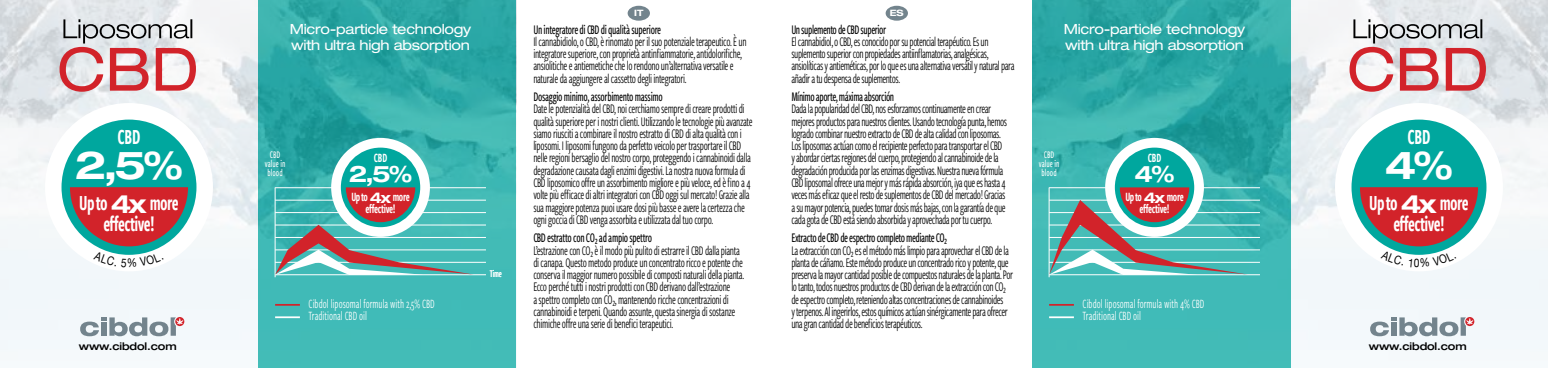
<style>
.page{position:relative;width:1548px;height:368px;background:#fff}
.page>*{position:absolute;margin:0;border:0;box-sizing:border-box;transform-origin:0 0}
.t1{font:700 expanded 38.68px "Helvetica Neue LT Std";color:#fff}
.t2{font:700 expanded 22.75px "Helvetica Neue LT Std";color:#fff}
.t3{font:22.4px/20.8px "Freight Sans Cmp Pro Semi";letter-spacing:-.03em;color:#fff;text-align:center;scale:.85 1}
.t4{font:expanded 14px/15.8px "Helvetica Neue LT Std";letter-spacing:-.02em;color:#fff}
.t5{font:13.65px/12.2px "Freight Sans Cmp Pro";letter-spacing:-.04em;color:#000;scale:.85 1}
.t6{font:500 13.65px "Freight Sans Cmp Pro";letter-spacing:-.04em;color:#000;scale:.85 1}
.t7{font:13.12px/12.2px "Freight Sans Cmp Pro";color:#fff;scale:.85 1}
.t8{font:13.12px/12.2px "Freight Sans Cmp Pro Semi";letter-spacing:-.03em;color:#fff;text-align:center;scale:.85 1}
.t9{font:500 10.5px/8.8px "Freight Sans Cmp Pro";color:#fff;text-align:center;scale:.85 1}
.t10{font:500 expanded 10.5px "Helvetica Neue LT Std";letter-spacing:-.01em;color:#000}
.t11{font:700 expanded 8.75px "Helvetica Neue LT Std";color:#fff}
.s1{font-family:"Helvetica Neue LT Std";font-weight:700;font-stretch:expanded;font-size:25.2px}
.s2{font-family:"Helvetica Neue LT Std";font-weight:700;font-stretch:expanded;font-size:14.88px}
</style>
<div class="page">
<img style="left:0;top:0;width:516px;height:367px">
<img style="left:1032px;top:0;width:516px;height:367px">
<svg style="left:1370px;top:317px;width:103px;height:18px"></svg>
<svg style="left:1349px;top:19px;width:137px;height:73px"></svg>
<div style="left:1335px;top:103px;width:168px;height:168px;background:#fff;border-radius:50%"></div>
<div style="left:1351px;top:119px;width:135px;height:135px;background:#00a79e;border-radius:50%"></div>
<hr style="left:1049px;top:274px;width:211px;height:1px;background:#fff">
<hr style="left:1049px;top:261px;width:211px;height:1px;background:#fff">
<hr style="left:1049px;top:249px;width:211px;height:1px;background:#fff">
<hr style="left:1049px;top:237px;width:211px;height:1px;background:#fff">
<hr style="left:1049px;top:187px;width:1px;height:90px;background:#fff">
<hr style="left:1199px;top:187px;width:61px;height:1px;background:#fff">
<hr style="left:1198px;top:199px;width:62px;height:1px;background:#fff">
<hr style="left:1192px;top:212px;width:68px;height:1px;background:#fff">
<hr style="left:1179px;top:224px;width:81px;height:1px;background:#fff">
<hr style="left:1049px;top:303px;width:25px;height:2px;background:#d2232a">
<svg style="left:1049px;top:316px;width:25px;height:1px"></svg>
<div style="left:1105px;top:138px;width:99px;height:98px;background:#fff;border-radius:50%"></div>
<div style="left:1115px;top:147px;width:79px;height:80px;background:#00a79e;border-radius:50%"></div>
<svg style="left:1049px;top:187px;width:198px;height:87px;background:#7fa3a2"></svg>
<div style="left:45px;top:103px;width:168px;height:168px;background:#fff;border-radius:50%"></div>
<div style="left:62px;top:119px;width:134px;height:135px;background:#00a79e;border-radius:50%"></div>
<svg style="left:80px;top:317px;width:103px;height:18px"></svg>
<svg style="left:60px;top:19px;width:136px;height:73px"></svg>
<hr style="left:275px;top:274px;width:211px;height:1px;background:#fff">
<hr style="left:275px;top:261px;width:211px;height:1px;background:#fff">
<hr style="left:275px;top:249px;width:211px;height:1px;background:#fff">
<hr style="left:275px;top:237px;width:211px;height:1px;background:#fff">
<hr style="left:275px;top:187px;width:1px;height:90px;background:#fff">
<hr style="left:425px;top:187px;width:61px;height:1px;background:#fff">
<hr style="left:424px;top:199px;width:62px;height:1px;background:#fff">
<hr style="left:418px;top:212px;width:68px;height:1px;background:#fff">
<hr style="left:405px;top:224px;width:81px;height:1px;background:#fff">
<hr style="left:275px;top:303px;width:25px;height:2px;background:#d2232a">
<svg style="left:275px;top:316px;width:25px;height:1px"></svg>
<div style="left:331px;top:138px;width:99px;height:98px;background:#fff;border-radius:50%"></div>
<div style="left:341px;top:147px;width:79px;height:80px;background:#00a79e;border-radius:50%"></div>
<svg style="left:275px;top:187px;width:198px;height:87px;background:#7da5a4"></svg>
<div style="left:628px;top:6px;width:22px;height:15px;background:#73848d;border-radius:50%"></div>
<div style="left:885px;top:6px;width:23px;height:15px;background:#73848d;border-radius:50%"></div>
<svg style="left:1360px;top:187px;width:118px;height:80px"></svg>
<svg style="left:70px;top:187px;width:118px;height:80px"></svg>
<p class="t4" style="left:290px;top:21px;width:183px">Micro-particle technology with ultra high absorption</p>
<h3 class="t3" style="left:117px;top:125px;width:29px">CBD</h3>
<h1 class="t1" style="left:75px;top:140px;width:110px">2,5%</h1>
<p class="t9" style="left:265px;top:150px;width:26px">CBD value in blood</p>
<h3 class="t3" style="left:79px;top:191px;width:118px">Up to <span class="s1">4x</span> more effective!</h3>
<p class="t8" style="left:374px;top:150px;width:18px">CBD</p>
<h2 class="t2" style="left:349px;top:160px;width:65px">2,5%</h2>
<p class="t8" style="left:351px;top:189px;width:70px">Up to <span class="s2">4x</span> more effective!</p>
<p class="t7" style="left:309px;top:296px;width:150px">Cibdol liposomal formula with 2,5% CBD<br>Traditional CBD oil</p>
<p class="t9" style="left:490px;top:268px;width:16px">Time</p>
<p class="t11" style="left:634px;top:7px;width:11px">IT</p>
<p class="t6" style="left:533px;top:20px;width:152px">Un integratore di CBD di qualità superiore</p>
<p class="t5" style="left:533px;top:35px;width:252px">Il cannabidiolo, o CBD, è rinomato per il suo potenziale terapeutico. È un integratore superiore, con proprietà antinfiammatorie, antidolorifiche, ansiolitiche e antiemetiche che lo rendono un’alternativa versatile e naturale da aggiungere al cassetto degli integratori.</p>
<p class="t6" style="left:533px;top:87px;width:154px">Dosaggio minimo, assorbimento massimo</p>
<p class="t5" style="left:533px;top:102px;width:259px">Date le potenzialità del CBD, noi cerchiamo sempre di creare prodotti di qualità superiore per i nostri clienti. Utilizzando le tecnologie più avanzate siamo riusciti a combinare il nostro estratto di CBD di alta qualità con i liposomi. I liposomi fungono da perfetto veicolo per trasportare il CBD nelle regioni bersaglio del nostro corpo, proteggendo i cannabinoidi dalla degradazione causata dagli enzimi digestivi. La nostra nuova formula di CBD liposomico offre un assorbimento migliore e più veloce, ed è fino a 4 volte più efficace di altri integratori con CBD oggi sul mercato! Grazie alla sua maggiore potenza puoi usare dosi più basse e avere la certezza che ogni goccia di CBD venga assorbita e utilizzata dal tuo corpo.</p>
<p class="t6" style="left:533px;top:228px;width:141px">CBD estratto con CO₂ ad ampio spettro</p>
<p class="t5" style="left:533px;top:243px;width:250px">L’estrazione con CO₂ è il modo più pulito di estrarre il CBD dalla pianta di canapa. Questo metodo produce un concentrato ricco e potente che conserva il maggior numero possibile di composti naturali della pianta.<br>Ecco perché tutti i nostri prodotti con CBD derivano dall’estrazione<br>a spettro completo con CO₂, mantenendo ricche concentrazioni di cannabinoidi e terpeni. Quando assunte, questa sinergia di sostanze chimiche offre una serie di benefici terapeutici.</p>
<p class="t11" style="left:890px;top:7px;width:15px">ES</p>
<p class="t6" style="left:791px;top:20px;width:113px">Un suplemento de CBD superior</p>
<p class="t5" style="left:791px;top:35px;width:264px">El cannabidiol, o CBD, es conocido por su potencial terapéutico. Es un suplemento superior con propiedades antiinflamatorias, analgésicas, ansiolíticas y antieméticas, por lo que es una alternativa versátil y natural para añadir a tu despensa de suplementos.</p>
<p class="t6" style="left:791px;top:87px;width:123px">Mínimo aporte, máxima absorción</p>
<p class="t5" style="left:791px;top:102px;width:255px">Dada la popularidad del CBD, nos esforzamos continuamente en crear mejores productos para nuestros clientes. Usando tecnología punta, hemos logrado combinar nuestro extracto de CBD de alta calidad con liposomas.<br>Los liposomas actúan como el recipiente perfecto para transportar el CBD y abordar ciertas regiones del cuerpo, protegiendo al cannabinoide de la degradación producida por las enzimas digestivas. Nuestra nueva fórmula CBD liposomal ofrece una mejor y más rápida absorción, ¡ya que es hasta 4 veces más eficaz que el resto de suplementos de CBD del mercado! Gracias a su mayor potencia, puedes tomar dosis más bajas, con la garantía de que cada gota de CBD está siendo absorbida y aprovechada por tu cuerpo.</p>
<p class="t6" style="left:791px;top:228px;width:185px">Extracto de CBD de espectro completo mediante CO₂</p>
<p class="t5" style="left:791px;top:243px;width:263px">La extracción con CO₂ es el método más limpio para aprovechar el CBD de la planta de cáñamo. Este método produce un concentrado rico y potente, que preserva la mayor cantidad posible de compuestos naturales de la planta. Por lo tanto, todos nuestros productos de CBD derivan de la extracción con CO₂ de espectro completo, reteniendo altas concentraciones de cannabinoides<br>y terpenos. Al ingerirlos, estos químicos actúan sinérgicamente para ofrecer una gran cantidad de beneficios terapéuticos.</p>
<p class="t4" style="left:1064px;top:21px;width:183px">Micro-particle technology with ultra high absorption</p>
<p class="t9" style="left:1039px;top:150px;width:26px">CBD value in blood</p>
<p class="t8" style="left:1148px;top:150px;width:18px">CBD</p>
<h2 class="t2" style="left:1134px;top:160px;width:42px">4%</h2>
<p class="t8" style="left:1125px;top:189px;width:70px">Up to <span class="s2">4x</span> more effective!</p>
<p class="t7" style="left:1082px;top:296px;width:145px">Cibdol liposomal formula with 4% CBD<br>Traditional CBD oil</p>
<h3 class="t3" style="left:1407px;top:125px;width:29px">CBD</h3>
<h1 class="t1" style="left:1384px;top:140px;width:70px">4%</h1>
<h3 class="t3" style="left:1369px;top:191px;width:118px">Up to <span class="s1">4x</span> more effective!</h3>
<p class="t10" style="left:79px;top:338px;width:99px">www.cibdol.com</p>
<p class="t10" style="left:1369px;top:338px;width:99px">www.cibdol.com</p>
</div>
